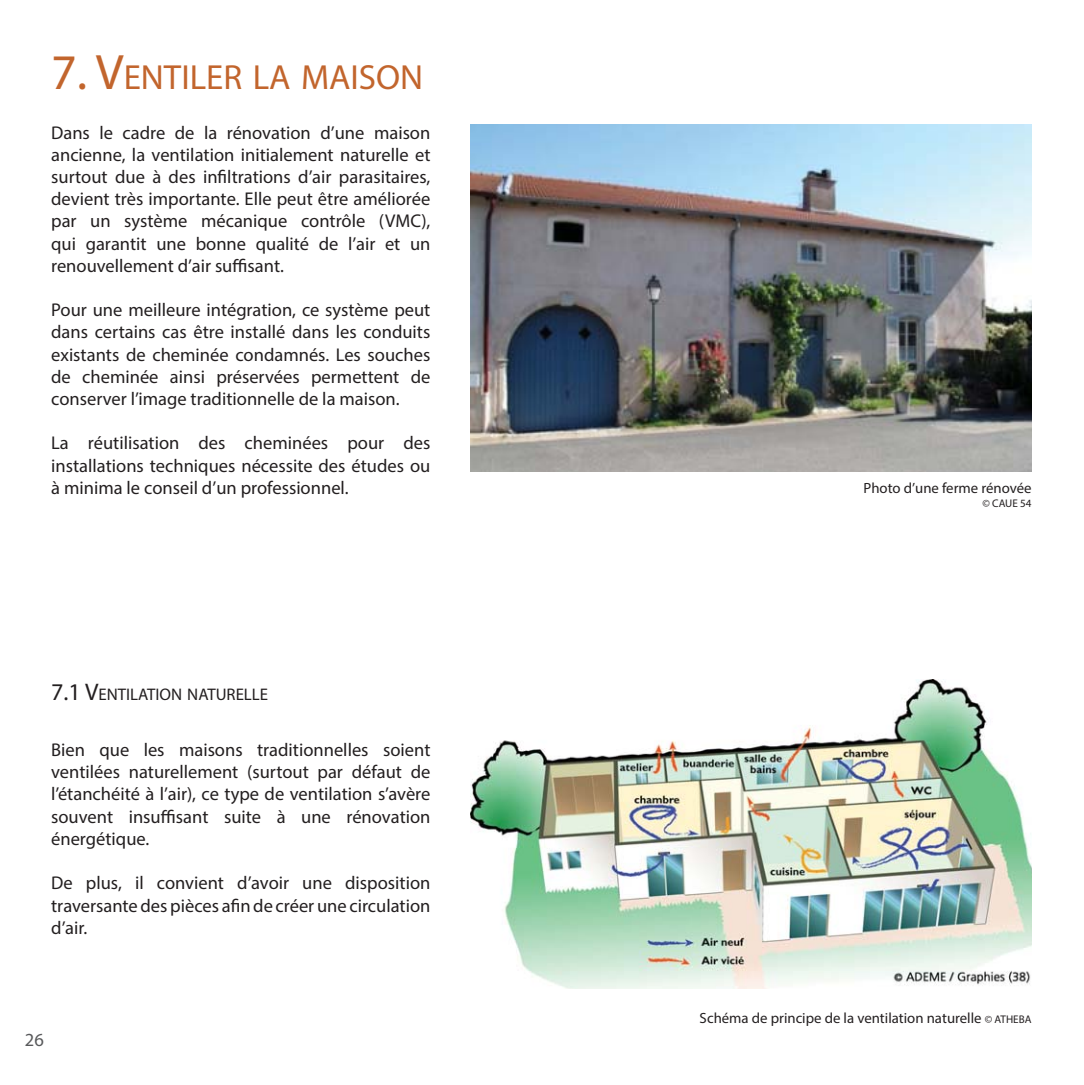
<style>
.page{position:relative;width:1084px;height:1085px;background:#fff}
.page>*{position:absolute;margin:0;border:0;box-sizing:border-box;transform-origin:0 0}
.t1{font:35px "Myriad Pro";color:#c2652d}
.t2{font:18.4px/22.2px "Myriad Pro";color:#231f20;text-align:justify}
.t3{font:18.4px "Myriad Pro";color:#58595b}
.t4{font:16.8px "Myriad Pro";color:#231f20}
.t5{font:14.8px "Myriad Pro";color:#231f20}
.t6{font:11px "Myriad Pro";color:#231f20}
.s1{font-size:50px}
.s2{font-size:24px}
.s3{font-size:11px}
</style>
<div class="page">
<img style="left:470px;top:125px;width:562px;height:346px">
<img style="left:470px;top:679px;width:562px;height:309px">
<h1 class="t1" style="left:51px;top:56px;width:373px"><span class="s1">7. V</span>ENTILER LA MAISON</h1>
<p class="t2" style="left:51px;top:122px;width:381px">Dans le cadre de la rénovation d’une maison ancienne, la ventilation initialement naturelle et surtout due à des infiltrations d’air parasitaires, devient très importante. Elle peut être améliorée par un système mécanique contrôle (VMC), qui garantit une bonne qualité de l’air et un renouvellement d’air suffisant.</p>
<p class="t2" style="left:51px;top:300px;width:381px">Pour une meilleure intégration, ce système peut dans certains cas être installé dans les conduits existants de cheminée condamnés. Les souches de cheminée ainsi préservées permettent de conserver l’image traditionnelle de la maison.</p>
<p class="t2" style="left:51px;top:433px;width:381px">La réutilisation des cheminées pour des installations techniques nécessite des études ou à minima le conseil d’un professionnel.</p>
<p class="t4" style="left:51px;top:684px;width:218px"><span class="s2">7.1 V</span>ENTILATION NATURELLE</p>
<p class="t2" style="left:51px;top:740px;width:381px">Bien que les maisons traditionnelles soient ventilées naturellement (surtout par défaut de l’étanchéité à l’air), ce type de ventilation s’avère souvent insuffisant suite à une rénovation énergétique.</p>
<p class="t2" style="left:51px;top:873px;width:381px">De plus, il convient d’avoir une disposition traversante des pièces afin de créer une circulation d’air.</p>
<p class="t3" style="left:25px;top:1032px;width:20px">26</p>
<p class="t5" style="left:863px;top:482px;width:170px">Photo d’une ferme rénovée</p>
<p class="t6" style="left:982px;top:499px;width:51px">© CAUE 54</p>
<p class="t5" style="left:700px;top:1012px;width:333px">Schéma de principe de la ventilation naturelle <span class="s3">© ATHEBA</span></p>
</div>
